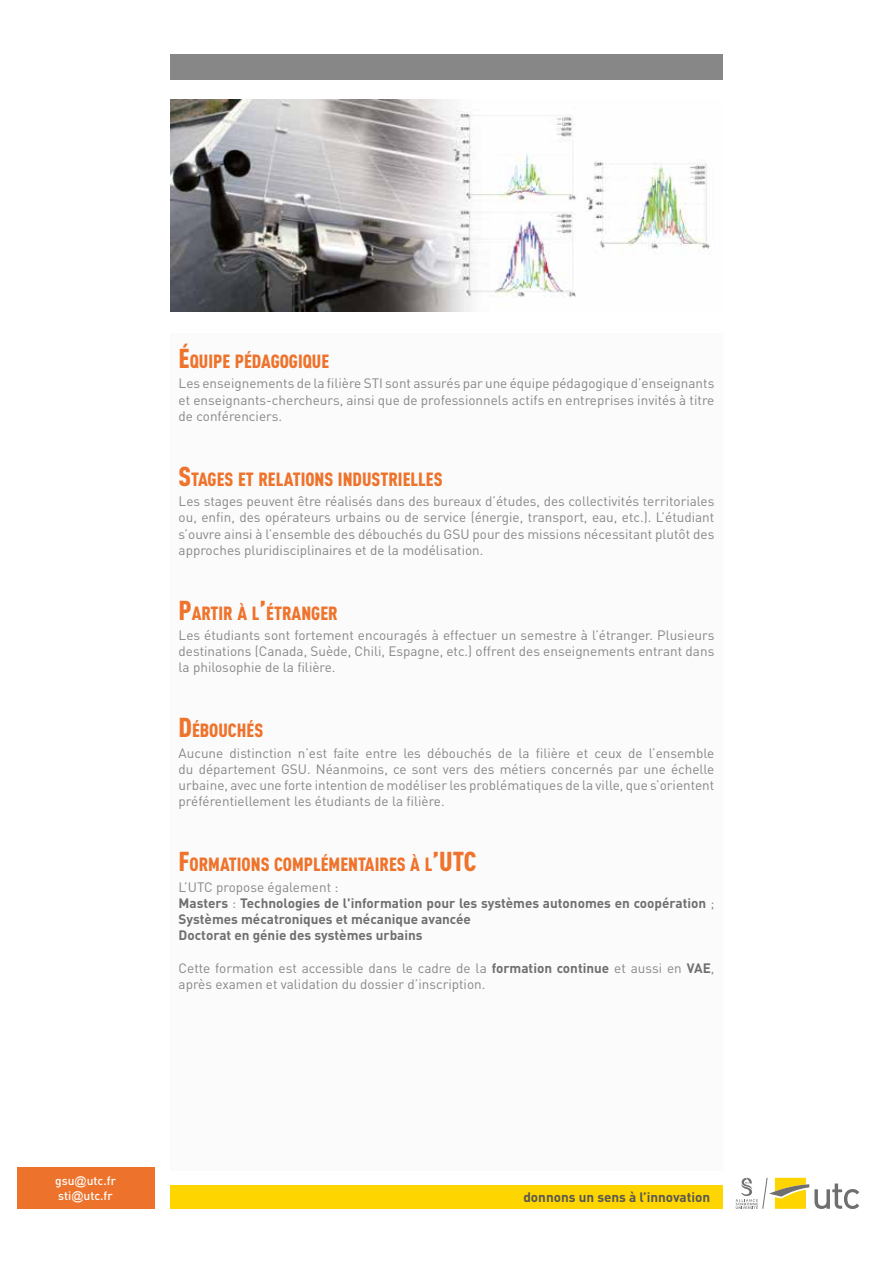
<style>
.page{position:relative;width:893px;height:1263px;background:#fff}
.page>*{position:absolute;margin:0;border:0;box-sizing:border-box;transform-origin:0 0}
.t1{font:900 18.9px "DIN Cond";color:#ee732c}
.t2{font:13.5px/16.2px "DIN";color:#878787;text-align:justify}
.t3{font:700 13.5px/16.2px "DIN";color:#706f6f}
.t4{font:700 13.5px "DIN";color:#575756}
.t5{font:500 12px/15px "DIN";color:#fff}
.s1{font-size:27px}
.s2{font-weight:400;color:#878787}
.s3{font-weight:700;color:#706f6f}
.s4{font-family:"Arial";font-weight:400}
</style>
<div class="page">
<div style="left:170px;top:1185px;width:553px;height:24px;background:#ffd500"></div>
<div style="left:170px;top:54px;width:553px;height:26px;background:#878787"></div>
<svg style="left:736px;top:1178px;width:123px;height:31px"></svg>
<img style="left:170px;top:99px;width:540px;height:213px">
<div style="left:170px;top:334px;width:553px;height:837px;background:#fbfbfb"></div>
<div style="left:17px;top:1167px;width:137px;height:42px;background:#ed732c"></div>
<h1 class="t1" style="left:179px;top:349px;width:151px"><span class="s1">É</span>QUIPE PÉDAGOGIQUE</h1>
<p class="t2" style="left:179px;top:375px;width:537px">Les enseignements de la filière STI sont assurés par une équipe pédagogique d’enseignants et enseignants-chercheurs, ainsi que de professionnels actifs en entreprises invités à titre de conférenciers.</p>
<h1 class="t1" style="left:179px;top:467px;width:265px"><span class="s1">S</span>TAGES ET RELATIONS INDUSTRIELLES</h1>
<p class="t2" style="left:179px;top:493px;width:537px">Les stages peuvent être réalisés dans des bureaux d’études, des collectivités territoriales ou, enfin, des opérateurs urbains ou de service (énergie, transport, eau, etc.). L’étudiant s’ouvre ainsi à l’ensemble des débouchés du GSU pour des missions nécessitant plutôt des approches pluridisciplinaires et de la modélisation.</p>
<h1 class="t1" style="left:179px;top:601px;width:161px"><span class="s1">P</span>ARTIR À L<span class="s1">’</span>ÉTRANGER</h1>
<p class="t2" style="left:179px;top:627px;width:537px">Les étudiants sont fortement encouragés à effectuer un semestre à l’étranger. Plusieurs destinations (Canada, Suède, Chili, Espagne, etc.) offrent des enseignements entrant dans la philosophie de la filière.</p>
<h1 class="t1" style="left:179px;top:719px;width:86px"><span class="s1">D</span>ÉBOUCHÉS</h1>
<p class="t2" style="left:179px;top:744px;width:537px">Aucune distinction n’est faite entre les débouchés de la filière et ceux de l’ensemble du département GSU. Néanmoins, ce sont vers des métiers concernés par une échelle urbaine, avec une forte intention de modéliser les problématiques de la ville, que s’orientent préférentiellement les étudiants de la filière.</p>
<h1 class="t1" style="left:179px;top:852px;width:274px"><span class="s1">F</span>ORMATIONS COMPLÉMENTAIRES À L<span class="s1">’UTC</span></h1>
<p class="t3" style="left:179px;top:878px;width:537px"><span class="s2">L’UTC propose également :<br></span>Masters <span class="s2">:</span> Technologies de l'information pour les systèmes autonomes en coopération <span class="s2">; </span>Systèmes mécatroniques et mécanique avancée<br>Doctorat en génie des systèmes urbains</p>
<p class="t2" style="left:179px;top:959px;width:537px">Cette formation est accessible dans le cadre de la <span class="s3">formation continue</span> et aussi en <span class="s3">VAE</span>, après examen et validation du dossier d’inscription.</p>
<p class="t5" style="left:55px;top:1173px;width:62px">gsu<span class="s4">@</span>utc.fr sti<span class="s4">@</span>utc.fr</p>
<p class="t4" style="left:523px;top:1188px;width:188px">donnons un sens à l’innovation</p>
</div>
